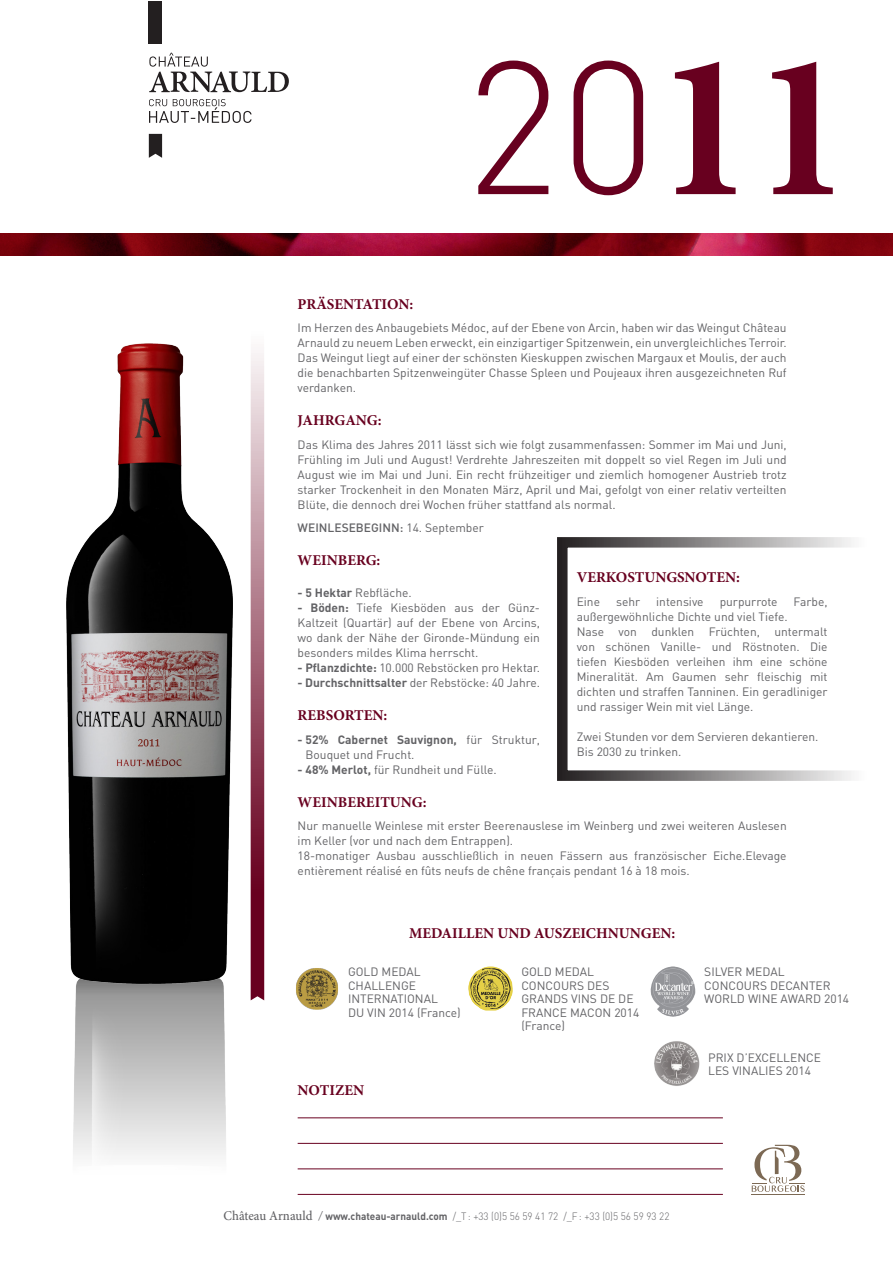
<style>
.page{position:relative;width:893px;height:1263px;background:#fff}
.page>*{position:absolute;margin:0;border:0;box-sizing:border-box;transform-origin:0 0}
.t1{font:300 186px "DIN";color:#68001f}
.TITRE{font:700 15px "Minion Pro";color:#68001f}
.TEXTE_COURANT{font:12px/15px "DIN";color:#636366}
.TEXTE_COURANT-2{font:500 12px "DIN";color:#636366}
.TEXTE_COURANT-3{font:300 10.5px "DIN";color:#636366;scale:.95 1}
.s1{font-family:"Minion Pro";font-weight:700;font-stretch:condensed;font-size:208.5px}
.s2{font-weight:400}
.s3{font-weight:700}
.s4{font-family:"Minion Pro";font-weight:500;font-size:13.5px}
.s5{font-family:"Minion Pro";font-weight:400;font-style:italic;font-size:13.5px}
</style>
<div class="page">
<img style="left:296px;top:968px;width:42px;height:42px">
<img style="left:468px;top:966px;width:45px;height:44px">
<img style="left:651px;top:966px;width:44px;height:51px">
<img style="left:651px;top:1038px;width:51px;height:51px;border-radius:25px">
<img style="left:73px;top:990px;width:153px;height:166px">
<img style="left:66px;top:343px;width:166px;height:647px">
<img style="left:0;top:234px;width:893px;height:21px">
<svg style="left:251px;top:353px;width:13px;height:647px;background:#a16274"></svg>
<hr style="left:298px;top:1117px;width:425px;height:1px;background:#68001f">
<hr style="left:298px;top:1143px;width:425px;height:1px;background:#68001f">
<hr style="left:298px;top:1168px;width:425px;height:1px;background:#68001f">
<hr style="left:298px;top:1194px;width:425px;height:1px;background:#68001f">
<svg style="left:557px;top:537px;width:295px;height:244px"></svg>
<svg style="left:149px;top:53px;width:140px;height:39px"></svg>
<svg style="left:149px;top:99px;width:103px;height:24px"></svg>
<div style="left:149px;top:1px;width:13px;height:43px;background:#231f20"></div>
<svg style="left:149px;top:134px;width:13px;height:24px"></svg>
<hr style="left:752px;top:1194px;width:53px;height:1px;background:#7c6954">
<svg style="left:752px;top:1145px;width:53px;height:47px"></svg>
<p class="t1" style="left:465px;top:13px;width:387px">20<span class="s1">11</span></p>
<p class="TITRE" style="left:298px;top:293px;width:117px">PRÄSENTATION:</p>
<p class="TEXTE_COURANT" style="left:298px;top:320px;width:491px;text-align:justify">Im Herzen des Anbaugebiets Médoc, auf der Ebene von Arcin, haben wir das Weingut Château Arnauld zu neuem Leben erweckt, ein einzigartiger Spitzenwein, ein unvergleichliches Terroir.<br>Das Weingut liegt auf einer der schönsten Kieskuppen zwischen Margaux et Moulis, der auch die benachbarten Spitzenweingüter Chasse Spleen und Poujeaux ihren ausgezeichneten Ruf verdanken.</p>
<p class="TITRE" style="left:298px;top:410px;width:85px">JAHRGANG:</p>
<p class="TEXTE_COURANT" style="left:298px;top:436px;width:491px;text-align:justify">Das Klima des Jahres 2011 lässt sich wie folgt zusammenfassen: Sommer im Mai und Juni, Frühling im Juli und August! Verdrehte Jahreszeiten mit doppelt so viel Regen im Juli und August wie im Mai und Juni. Ein recht frühzeitiger und ziemlich homogener Austrieb trotz starker Trockenheit in den Monaten März, April und Mai, gefolgt von einer relativ verteilten Blüte, die dennoch drei Wochen früher stattfand als normal.</p>
<p class="TEXTE_COURANT-2" style="left:298px;top:520px;width:188px">WEINLESEBEGINN: <span class="s2">14. September</span></p>
<p class="TITRE" style="left:298px;top:550px;width:84px">WEINBERG:</p>
<p class="TEXTE_COURANT" style="left:298px;top:585px;width:116px"><span class="s3">- 5 Hektar</span> Rebfläche.</p>
<p class="TEXTE_COURANT" style="left:298px;top:600px;width:244px;text-align:justify"><span class="s3">- Böden:</span> Tiefe Kiesböden aus der Günz-Kaltzeit (Quartär) auf der Ebene von Arcins, wo dank der Nähe der Gironde-Mündung ein besonders mildes Klima herrscht.</p>
<p class="TEXTE_COURANT" style="left:298px;top:660px;width:244px"><span class="s3">- Pflanzdichte:</span> 10.000 Rebstöcken pro Hektar.</p>
<p class="TEXTE_COURANT" style="left:298px;top:675px;width:244px"><span class="s3">- Durchschnittsalter</span> der Rebstöcke: 40 Jahre.</p>
<p class="TITRE" style="left:298px;top:705px;width:91px">REBSORTEN:</p>
<p class="TEXTE_COURANT" style="left:306px;top:732px;width:236px;text-indent:-8px"><span class="s3">- 52% Cabernet Sauvignon,</span> für Struktur,<br>Bouquet und Frucht.</p>
<p class="TEXTE_COURANT" style="left:298px;top:762px;width:201px"><span class="s3">- 48% Merlot,</span> für Rundheit und Fülle.</p>
<p class="TITRE" style="left:298px;top:791px;width:130px">WEINBEREITUNG:</p>
<p class="TEXTE_COURANT" style="left:298px;top:818px;width:491px">Nur manuelle Weinlese mit erster Beerenauslese im Weinberg und zwei weiteren Auslesen im Keller (vor und nach dem Entrappen).</p>
<p class="TEXTE_COURANT" style="left:298px;top:848px;width:490px">18-monatiger Ausbau ausschließlich in neuen Fässern aus französischer Eiche.Elevage entièrement réalisé en fûts neufs de chêne français pendant 16 à 18 mois.</p>
<p class="TITRE" style="left:577px;top:567px;width:165px">VERKOSTUNGSNOTEN:</p>
<p class="TEXTE_COURANT" style="left:577px;top:594px;width:25px">Eine</p>
<p class="TEXTE_COURANT" style="left:616px;top:594px;width:26px">sehr</p>
<p class="TEXTE_COURANT" style="left:656px;top:594px;width:49px">intensive</p>
<p class="TEXTE_COURANT" style="left:720px;top:594px;width:59px">purpurrote</p>
<p class="TEXTE_COURANT" style="left:794px;top:594px;width:35px">Farbe,</p>
<p class="TEXTE_COURANT" style="left:577px;top:609px;width:213px">außergewöhnliche Dichte und viel Tiefe.</p>
<p class="TEXTE_COURANT" style="left:577px;top:624px;width:252px;text-align:justify">Nase von dunklen Früchten, untermalt von schönen Vanille- und Röstnoten. Die tiefen Kiesböden verleihen ihm eine schöne Mineralität. Am Gaumen sehr fleischig mit dichten und straffen Tanninen. Ein geradliniger und rassiger Wein mit viel Länge.</p>
<p class="TEXTE_COURANT" style="left:577px;top:729px;width:243px">Zwei Stunden vor dem Servieren dekantieren.</p>
<p class="TEXTE_COURANT" style="left:577px;top:744px;width:106px">Bis 2030 zu trinken.</p>
<p class="TITRE" style="left:409px;top:922px;width:268px">MEDAILLEN UND AUSZEICHNUNGEN:</p>
<p class="TEXTE_COURANT" style="left:348px;top:964px;width:74px">GOLD MEDAL</p>
<p class="TEXTE_COURANT" style="left:348px;top:978px;width:91px;line-height:13.5px">CHALLENGE<br>INTERNATIONAL</p>
<p class="TEXTE_COURANT" style="left:348px;top:1005px;width:114px">DU VIN 2014 (France)</p>
<p class="TITRE" style="left:298px;top:1079px;width:68px">NOTIZEN</p>
<p class="TEXTE_COURANT" style="left:521px;top:964px;width:74px">GOLD MEDAL</p>
<p class="TEXTE_COURANT" style="left:521px;top:978px;width:120px;line-height:13.5px">CONCOURS DES<br>GRANDS VINS DE DE<br>FRANCE MACON 2014 (France)</p>
<p class="TEXTE_COURANT" style="left:704px;top:964px;width:82px">SILVER MEDAL</p>
<p class="TEXTE_COURANT" style="left:704px;top:978px;width:146px;line-height:13.5px">CONCOURS DECANTER<br>WORLD WINE AWARD 2014</p>
<p class="TEXTE_COURANT" style="left:708px;top:1049px;width:114px">PRIX D’EXCELLENCE</p>
<p class="TEXTE_COURANT" style="left:708px;top:1063px;width:104px">LES VINALIES 2014</p>
<p class="TEXTE_COURANT-3" style="left:224px;top:1210px;width:471px"><span class="s4">Château Arnauld</span> <span class="s5">/</span> <span class="s3">www.chateau-arnauld.com</span> /_T: +33 (0)5 56 59 41 72 /_F: +33 (0)5 56 59 93 22</p>
</div>
